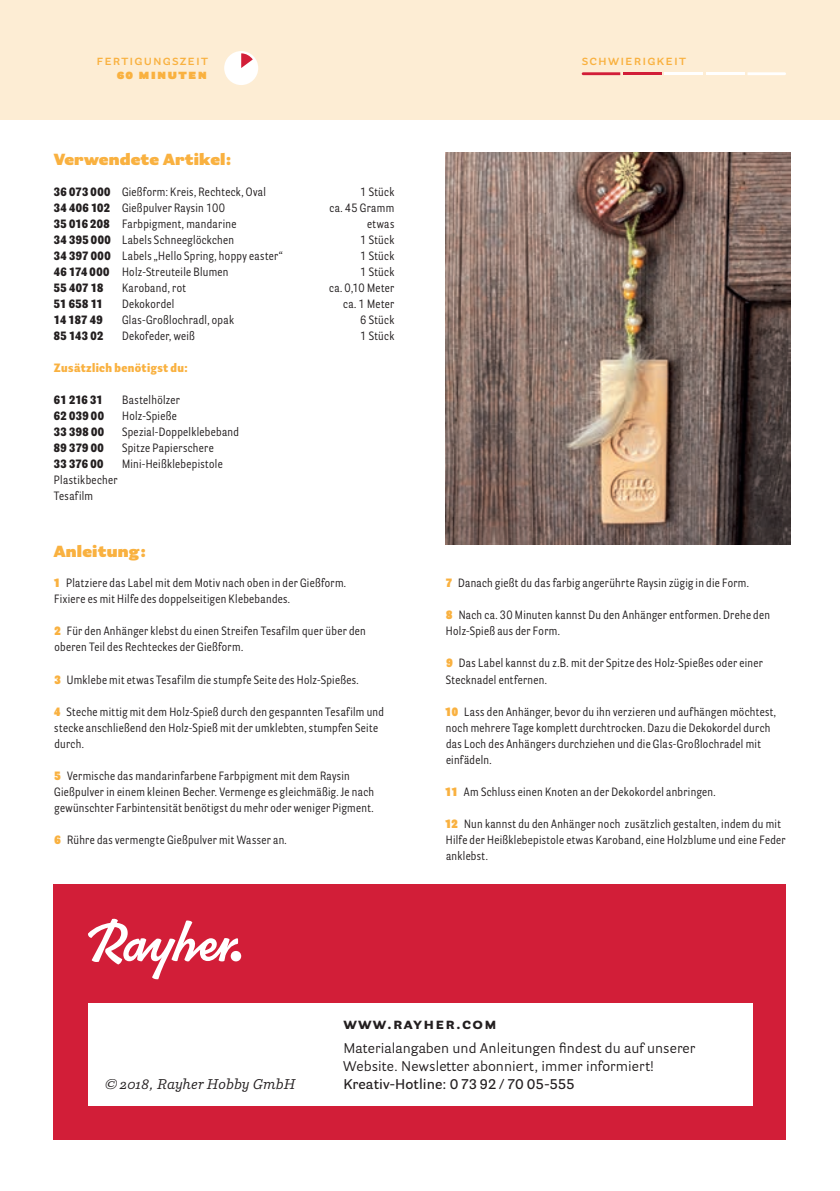
<style>
.page{position:relative;width:840px;height:1191px;background:#fff}
.page>*{position:absolute;margin:0;border:0;box-sizing:border-box;transform-origin:0 0}
.t1{font:900 16px "Parry Grotesque Pro";letter-spacing:.01em;color:#f9b140}
.t2{font:700 16px "Parry Grotesque Pro";letter-spacing:.08em;color:#231f20}
.t3{font:14px/18px "Parry Grotesque Pro";letter-spacing:.005em;color:#231f20}
.t4{font:600 14px "Parry Grotesque Pro";letter-spacing:.01em;color:#231f20}
.t5{font:600 14px "Parry Grotesque Pro";letter-spacing:.08em;color:#f9b140}
.t6{font:italic 14px "Parry Pro";letter-spacing:.01em;color:#231f20}
.t7{font:900 14px "Parry Grotesque Pro";letter-spacing:.08em;color:#f9b140}
.t8{font:12px/16px "Parry Grot Con Pro";letter-spacing:.03em;color:#231f20}
.t9{font:900 12px "Parry Grot Con Pro";letter-spacing:.025em;color:#231f20}
.t10{font:900 12px "Parry Grot Con Pro";letter-spacing:.03em;color:#f9b140}
.s1{font-weight:900}
.s2{font-weight:900;color:#f9b140}
</style>
<div class="page">
<div style="left:54px;top:884px;width:731px;height:256px;background:#d21e38"></div>
<div style="left:88px;top:1003px;width:663px;height:103px;background:#fff"></div>
<div style="left:0;top:0;width:839px;height:119px;background:#fdedd4"></div>
<svg style="left:88px;top:918px;width:150px;height:61px"></svg>
<div style="left:230px;top:951px;width:11px;height:10px;background:#fff;border-radius:50%"></div>
<div style="left:224px;top:51px;width:34px;height:34px;background:#fff;border-radius:50%"></div>
<svg style="left:241px;top:53px;width:12px;height:15px"></svg>
<svg style="left:581px;top:72px;width:39px;height:3px"></svg>
<hr style="left:622px;top:72px;width:39px;height:3px;background:#d21e38">
<hr style="left:664px;top:72px;width:38px;height:3px;background:#fff">
<hr style="left:705px;top:72px;width:39px;height:3px;background:#fff">
<svg style="left:747px;top:72px;width:38px;height:3px"></svg>
<img style="left:445px;top:152px;width:344px;height:392px">
<p class="t5" style="left:96px;top:50px;width:113px">fertigungszeit</p>
<p class="t5" style="left:581px;top:50px;width:106px">schwierigkeit</p>
<p class="t7" style="left:117px;top:63px;width:92px">60 minuten</p>
<h1 class="t1" style="left:54px;top:148px;width:179px">Verwendete Artikel:</h1>
<p class="t8" style="left:54px;top:184px;width:213px"><span class="s1">36 073 000</span> Gießform: Kreis, Rechteck, Oval</p>
<p class="t8" style="left:360px;top:184px;width:36px">1 Stück</p>
<p class="t8" style="left:54px;top:200px;width:172px"><span class="s1">34 406 102</span> Gießpulver Raysin 100</p>
<p class="t8" style="left:329px;top:200px;width:66px">ca. 45 Gramm</p>
<p class="t8" style="left:54px;top:216px;width:184px"><span class="s1">35 016 208</span> Farbpigment, mandarine</p>
<p class="t8" style="left:367px;top:216px;width:29px">etwas</p>
<p class="t8" style="left:54px;top:232px;width:182px"><span class="s1">34 395 000</span> Labels Schneeglöckchen</p>
<p class="t8" style="left:360px;top:232px;width:36px">1 Stück</p>
<p class="t8" style="left:54px;top:248px;width:230px"><span class="s1">34 397 000</span> Labels „Hello Spring, hoppy easter“</p>
<p class="t8" style="left:360px;top:248px;width:36px">1 Stück</p>
<p class="t8" style="left:54px;top:264px;width:176px"><span class="s1">46 174 000</span> Holz-Streuteile Blumen</p>
<p class="t8" style="left:360px;top:264px;width:36px">1 Stück</p>
<p class="t9" style="left:54px;top:279px;width:51px">55 407 18</p>
<p class="t8" style="left:122px;top:280px;width:65px">Karoband, rot</p>
<p class="t8" style="left:329px;top:280px;width:67px">ca. 0,10 Meter</p>
<p class="t9" style="left:54px;top:295px;width:50px">51 658 11</p>
<p class="t8" style="left:122px;top:296px;width:54px">Dekokordel</p>
<p class="t8" style="left:343px;top:296px;width:53px">ca. 1 Meter</p>
<p class="t9" style="left:54px;top:311px;width:50px">14 187 49</p>
<p class="t8" style="left:122px;top:312px;width:113px">Glas-Großlochradl, opak</p>
<p class="t8" style="left:360px;top:312px;width:36px">6 Stück</p>
<p class="t9" style="left:54px;top:327px;width:51px">85 143 02</p>
<p class="t8" style="left:122px;top:328px;width:74px">Dekofeder, weiß</p>
<p class="t8" style="left:360px;top:328px;width:36px">1 Stück</p>
<p class="t10" style="left:54px;top:359px;width:135px">Zusätzlich benötigst du:</p>
<p class="t9" style="left:54px;top:391px;width:50px">61 216 31</p>
<p class="t8" style="left:122px;top:392px;width:59px">Bastelhölzer</p>
<p class="t9" style="left:54px;top:407px;width:51px">62 039 00</p>
<p class="t8" style="left:122px;top:408px;width:56px">Holz-Spieße</p>
<p class="t9" style="left:54px;top:423px;width:52px">33 398 00</p>
<p class="t8" style="left:122px;top:424px;width:118px">Spezial-Doppelklebeband</p>
<p class="t9" style="left:54px;top:439px;width:51px">89 379 00</p>
<p class="t8" style="left:122px;top:440px;width:93px">Spitze Papierschere</p>
<p class="t9" style="left:54px;top:455px;width:51px">33 376 00</p>
<p class="t8" style="left:122px;top:456px;width:102px">Mini-Heißklebepistole</p>
<p class="t8" style="left:54px;top:472px;width:65px">Plastikbecher<br>Tesafilm</p>
<h1 class="t1" style="left:54px;top:539px;width:94px">Anleitung:</h1>
<p class="t8" style="left:54px;top:575px;width:294px"><span class="s2">1</span> Platziere das Label mit dem Motiv nach oben in der Gießform.<br>Fixiere es mit Hilfe des doppelseitigen Klebebandes.</p>
<p class="t8" style="left:54px;top:623px;width:313px"><span class="s2">2</span> Für den Anhänger klebst du einen Streifen Tesafilm quer über den oberen Teil des Rechteckes der Gießform.</p>
<p class="t8" style="left:54px;top:671px;width:305px"><span class="s2">3</span> Umklebe mit etwas Tesafilm die stumpfe Seite des Holz-Spießes.</p>
<p class="t8" style="left:54px;top:703px;width:331px"><span class="s2">4</span> Steche mittig mit dem Holz-Spieß durch den gespannten Tesafilm und stecke anschließend den Holz-Spieß mit der umklebten, stumpfen Seite durch.</p>
<p class="t8" style="left:54px;top:767px;width:321px"><span class="s2">5</span> Vermische das mandarinfarbene Farbpigment mit dem Raysin<br>Gießpulver in einem kleinen Becher. Vermenge es gleichmäßig. Je nach gewünschter Farbintensität benötigst du mehr oder weniger Pigment.</p>
<p class="t8" style="left:55px;top:831px;width:233px"><span class="s2">6</span> Rühre das vermengte Gießpulver mit Wasser an.</p>
<p class="t8" style="left:445px;top:575px;width:305px"><span class="s2">7</span> Danach gießt du das farbig angerührte Raysin zügig in die Form.</p>
<p class="t8" style="left:445px;top:607px;width:325px"><span class="s2">8</span> Nach ca. 30 Minuten kannst Du den Anhänger entformen. Drehe den<br>Holz-Spieß aus der Form.</p>
<p class="t8" style="left:445px;top:655px;width:318px"><span class="s2">9</span> Das Label kannst du z.B. mit der Spitze des Holz-Spießes oder einer<br>Stecknadel entfernen.</p>
<p class="t8" style="left:445px;top:703px;width:332px"><span class="s2">10</span> Lass den Anhänger, bevor du ihn verzieren und aufhängen möchtest, noch mehrere Tage komplett durchtrocken. Dazu die Dekokordel durch das Loch des Anhängers durchziehen und die Glas-Großlochradel mit einfädeln.</p>
<p class="t8" style="left:445px;top:783px;width:272px"><span class="s2">11</span> Am Schluss einen Knoten an der Dekokordel anbringen.</p>
<p class="t8" style="left:445px;top:815px;width:341px"><span class="s2">12</span> Nun kannst du den Anhänger noch zusätzlich gestalten, indem du mit<br>Hilfe der Heißklebepistole etwas Karoband, eine Holzblume und eine Feder anklebst.</p>
<p class="t6" style="left:105px;top:1074px;width:192px">© 2018, Rayher Hobby GmbH</p>
<h1 class="t2" style="left:343px;top:1012px;width:155px">www.rayher.com</h1>
<p class="t3" style="left:343px;top:1038px;width:353px">Materialangaben und Anleitungen findest du auf unserer<br>Website. Newsletter abonniert, immer informiert!</p>
<p class="t4" style="left:343px;top:1074px;width:232px">Kreativ-Hotline: 0 73 92 / 70 05-555</p>
</div>
